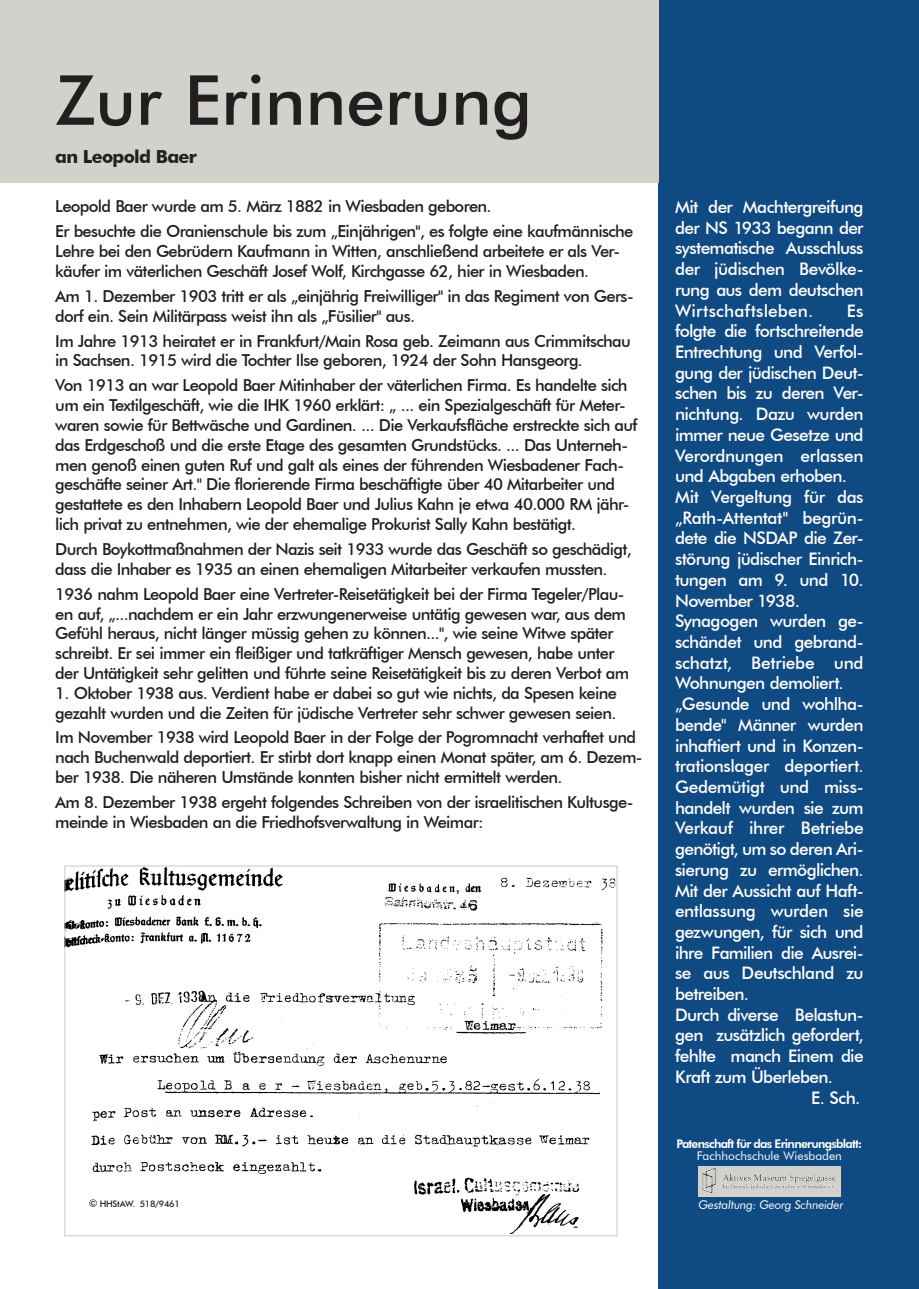
<style>
.page{position:relative;width:919px;height:1289px;background:#fff}
.page>*{position:absolute;margin:0;border:0;box-sizing:border-box;transform-origin:0 0}
.t1{font:500 69px "Futura BT";color:#231f20}
.t2{font:700 18px "Futura BT";letter-spacing:-.04em;color:#231f20}
.t3{font:500 17.25px/20.7px "Futura BT";letter-spacing:-.035em;color:#fff;text-align:justify}
.t4{font:500 16.5px/19.8px "Futura BT";letter-spacing:-.04em;color:#231f20}
.t5{font:800 12px "Futura BT";letter-spacing:-.06em;color:#fff}
.t6{font:italic 12px "Futura BT";letter-spacing:-.02em;color:#fff}
.t7{font:12px "Futura BT";color:#fff}
.t8{font:500 9px "Futura BT";letter-spacing:-.03em;color:#231f20}
.s1{font-size:10.5px}
</style>
<div class="page">
<div style="left:658px;top:0;width:260px;height:1288px;background:#104a82"></div>
<div style="left:0;top:0;width:658px;height:183px;background:#d2d2cd"></div>
<div style="left:697px;top:1165px;width:143px;height:31px;background:#d2d2cd"></div>
<img style="left:702px;top:1168px;width:113px;height:24px">
<img style="left:67px;top:867px;width:548px;height:366px">
<p class="t1" style="left:55px;top:58px;width:478px">Zur Erinnerung</p>
<p class="t2" style="left:55px;top:146px;width:143px">an Leopold Baer</p>
<p class="t4" style="left:55px;top:196px;width:438px">Leopold Baer wurde am 5. März 1882 in Wiesbaden geboren.</p>
<p class="t4" style="left:55px;top:221px;width:579px">Er besuchte die Oranienschule bis zum „Einjährigen", es folgte eine kaufmännische<br>Lehre bei den Gebrüdern Kaufmann in Witten, anschließend arbeitete er als Ver&shy;käufer im väterlichen Geschäft Josef Wolf, Kirchgasse 62, hier in Wiesbaden.</p>
<p class="t4" style="left:55px;top:286px;width:580px">Am 1. Dezember 1903 tritt er als „einjährig Freiwilliger" in das Regiment von Gers&shy;dorf ein. Sein Militärpass weist ihn als „Füsilier" aus.</p>
<p class="t4" style="left:55px;top:331px;width:577px">Im Jahre 1913 heiratet er in Frankfurt/Main Rosa geb. Zeimann aus Crimmitschau in Sachsen. 1915 wird die Tochter Ilse geboren, 1924 der Sohn Hansgeorg.</p>
<p class="t4" style="left:55px;top:375px;width:583px">Von 1913 an war Leopold Baer Mitinhaber der väterlichen Firma. Es handelte sich um ein Textilgeschäft, wie die IHK 1960 erklärt: „ ... ein Spezialgeschäft für Meter&shy;waren sowie für Bettwäsche und Gardinen. ... Die Verkaufsfläche erstreckte sich auf das Erdgeschoß und die erste Etage des gesamten Grundstücks. ... Das Unterneh&shy;men genoß einen guten Ruf und galt als eines der führenden Wiesbadener Fach&shy;geschäfte seiner Art." Die florierende Firma beschäftigte über 40 Mitarbeiter und gestattete es den Inhabern Leopold Baer und Julius Kahn je etwa 40.000 RM jähr&shy;lich privat zu entnehmen, wie der ehemalige Prokurist Sally Kahn bestätigt.</p>
<p class="t4" style="left:55px;top:539px;width:578px">Durch Boykottmaßnahmen der Nazis seit 1933 wurde das Geschäft so geschädigt, dass die Inhaber es 1935 an einen ehemaligen Mitarbeiter verkaufen mussten.</p>
<p class="t4" style="left:55px;top:583px;width:575px">1936 nahm Leopold Baer eine Vertreter-Reisetätigkeit bei der Firma Tegeler/Plau&shy;en auf, „...nachdem er ein Jahr erzwungenerweise untätig gewesen war, aus dem Gefühl heraus, nicht länger müssig gehen zu können...", wie seine Witwe später schreibt. Er sei immer ein fleißiger und tatkräftiger Mensch gewesen, habe unter der Untätigkeit sehr gelitten und führte seine Reisetätigkeit bis zu deren Verbot am</p>
<p class="t4" style="left:55px;top:682px;width:563px">1. Oktober 1938 aus. Verdient habe er dabei so gut wie nichts, da Spesen keine gezahlt wurden und die Zeiten für jüdische Vertreter sehr schwer gewesen seien.</p>
<p class="t4" style="left:55px;top:727px;width:588px">Im November 1938 wird Leopold Baer in der Folge der Pogromnacht verhaftet und nach Buchenwald deportiert. Er stirbt dort knapp einen Monat später, am 6. Dezem&shy;ber 1938. Die näheren Umstände konnten bisher nicht ermittelt werden.</p>
<p class="t4" style="left:55px;top:792px;width:579px">Am 8. Dezember 1938 ergeht folgendes Schreiben von der israelitischen Kultusge&shy;meinde in Wiesbaden an die Friedhofsverwaltung in Weimar:</p>
<p class="t3" style="left:675px;top:196px;width:190px">Mit der Machtergreifung der NS 1933 begann der systematische Ausschluss der jüdischen Bevölke&shy;rung aus dem deutschen Wirtschaftsleben.</p>
<p class="t3" style="left:675px;top:300px;width:190px;text-indent:172px">Es folgte die fortschreitende Entrechtung und Verfol&shy;gung der jüdischen Deut&shy;schen bis zu deren Ver&shy;nichtung. Dazu wurden immer neue Gesetze und Verordnungen erlassen und Abgaben erhoben.</p>
<p class="t3" style="left:675px;top:486px;width:190px">Mit Vergeltung für das „Rath-Attentat" begrün&shy;dete die NSDAP die Zer&shy;störung jüdischer Einrich&shy;tungen am 9. und 10.<br>November 1938.</p>
<p class="t3" style="left:675px;top:610px;width:190px">Synagogen wurden ge&shy;schändet und gebrand&shy;schatzt, Betriebe und Wohnungen demoliert.</p>
<p class="t3" style="left:675px;top:693px;width:190px">„Gesunde und wohlha&shy;bende" Männer wurden inhaftiert und in Konzen&shy;trationslager deportiert.<br>Gedemütigt und miss&shy;handelt wurden sie zum Verkauf ihrer Betriebe genötigt, um so deren Ari&shy;sierung zu ermöglichen.<br>Mit der Aussicht auf Haft&shy;entlassung wurden sie gezwungen, für sich und ihre Familien die Ausrei&shy;se aus Deutschland zu betreiben.</p>
<p class="t3" style="left:675px;top:1004px;width:190px">Durch diverse Belastun&shy;gen zusätzlich gefordert, fehlte manch Einem die Kraft zum Überleben.</p>
<p class="t3" style="left:811px;top:1086px;width:51px">E. Sch.</p>
<p class="t5" style="left:676px;top:1136px;width:187px">Patenschaft für das Erinnerungsblatt:</p>
<p class="t7" style="left:696px;top:1148px;width:147px">Fachhochschule Wiesbaden</p>
<p class="t8" style="left:89px;top:1197px;width:93px"><span class="s1">©</span> HHStAW. 518/9461</p>
<p class="t6" style="left:698px;top:1197px;width:146px">Gestaltung: Georg Schneider</p>
</div>
